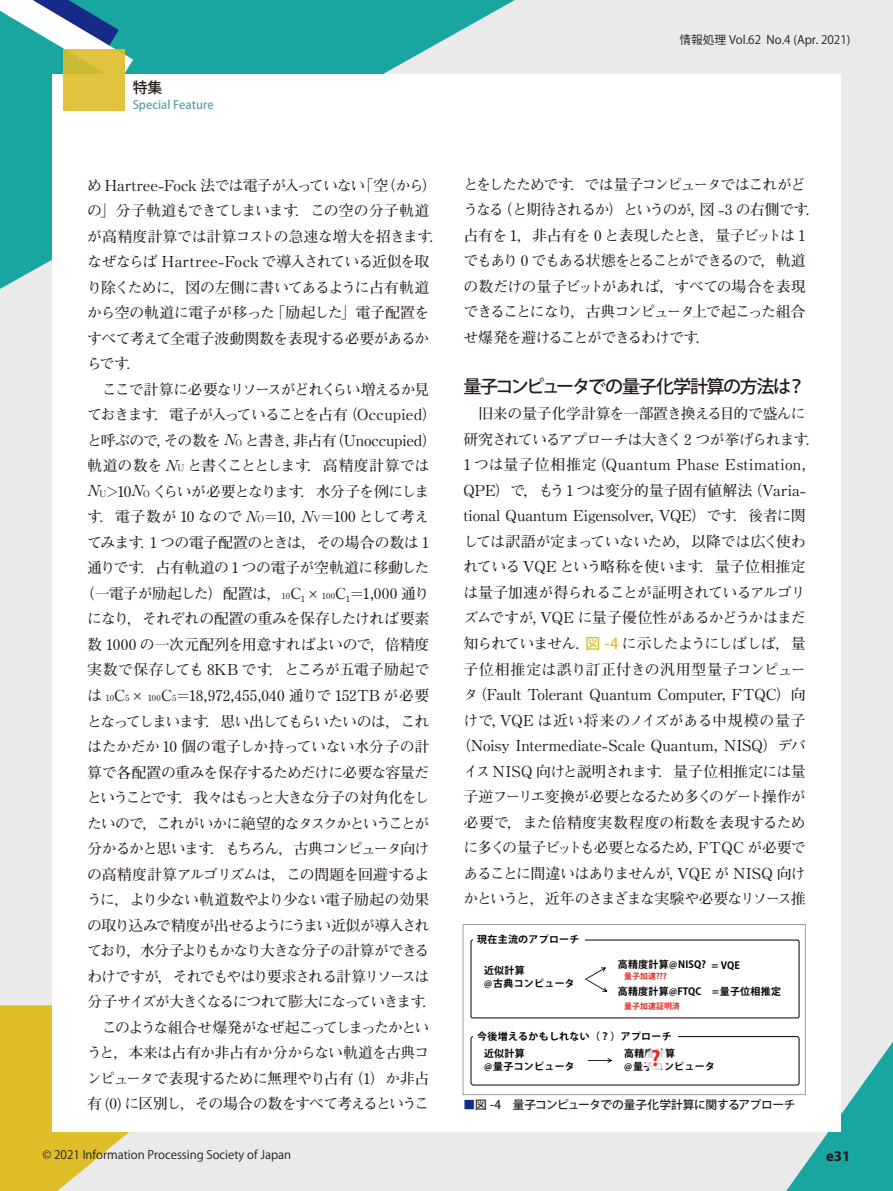
<style>
.page{position:relative;width:893px;height:1191px;background:#eaeaea}
.page>*{position:absolute;margin:0;border:0;box-sizing:border-box;transform-origin:0 0}
.t1{font:700 20.55px "Koz Go Std";color:#e7221c}
.t2{font:500 18px "Koz Go Std";letter-spacing:-.075em;color:#231916}
.t3{font:15.15px "M Ma Century";letter-spacing:.005em;color:#231916}
.t4{font:700 14.85px/25.5px "Futo Min A101 Pro";letter-spacing:-.055em;color:#231916}
.t5{font:700 14.85px/25.5px "Futo Min A101 Pro";letter-spacing:-.075em;color:#231916}
.t6{font:14.85px "M Ma Century";letter-spacing:.005em;color:#231916}
.t7{font:700 14.85px "Futo Min A101 Pro";letter-spacing:-.015em;color:#231916}
.t8{font:700 14.85px "Futo Min A101 Pro";letter-spacing:-.035em;color:#231916}
.t9{font:700 14.85px "Futo Min A101 Pro";letter-spacing:-.08em;color:#231916}
.t10{font:700 14.85px "Futo Min A101 Pro";letter-spacing:-.025em;color:#231916}
.t11{font:14.85px "M Ma Century";letter-spacing:.035em;color:#231916}
.t12{font:700 14.85px "Futo Min A101 Pro";letter-spacing:-.005em;color:#231916}
.t13{font:700 14.85px "Futo Min A101 Pro";letter-spacing:-.02em;color:#231916}
.t14{font:700 14.85px "Futo Min A101 Pro";letter-spacing:-.01em;color:#231916}
.t15{font:700 14.85px "Futo Min A101 Pro";letter-spacing:.035em;color:#231916}
.t16{font:700 14.85px "Myriad Pro";color:#231916}
.t17{font:500 14.85px "Koz Go Pro";color:#231916}
.t18{font:11.7px "Koz Go Pro";color:#231916}
.t19{font:500 11.7px "Koz Go Std";letter-spacing:-.03em;color:#231916}
.t20{font:500 11.7px "Koz Go Pro";color:#5da2af}
.t21{font:700 9.9px/12.6px "Koz Go Std";letter-spacing:.03em;color:#060202}
.t22{font:700 7.95px "Koz Go Std";letter-spacing:.005em;color:#e7221c}
.s1{font-family:"M Ma Century";font-weight:400}
.s2{font-family:"M Ma Century";font-weight:400;font-style:italic}
.s3{font-family:"M Ma Century";font-weight:400;font-size:8.7px}
.s4{font-family:"M Ma Century";font-weight:400;font-size:15.15px}
.s5{font-family:"Minion Pro";font-weight:400}
.s6{font-family:"Futo Min A101 Pro";font-weight:700;font-size:14.85px}
.s7{font-size:8.7px}
.s8{font-size:14.85px}
.s9{font-family:"Minion Pro";font-size:14.85px}
.s10{font-size:15.6px}
.s11{font-size:15.15px}
.s12{font-family:"Futo Min A101 Pro";font-weight:700}
.s13{font-family:"Koz Go Pro";font-weight:500;color:#dfbd28}
.s14{color:#112b88}
</style>
<div class="page">
<svg style="left:750px;top:831px;width:143px;height:360px"></svg>
<svg style="left:0;top:1005px;width:284px;height:186px;fill:#dfbe2a"></svg>
<svg style="left:0;top:0;width:515px;height:289px;background:#38afaa"></svg>
<svg style="left:0;top:0;width:133px;height:82px;background:#5babb6"></svg>
<div style="left:52px;top:74px;width:788px;height:1057px;background:#fff"></div>
<svg style="left:64px;top:49px;width:61px;height:62px;background:#dec13b"></svg>
<svg style="left:588px;top:1058px;width:24px;height:5px"></svg>
<svg style="left:585px;top:967px;width:22px;height:24px"></svg>
<div style="left:471px;top:939px;width:328px;height:79px;border:1px solid #060202;border-radius:2px"></div>
<div style="left:471px;top:1036px;width:328px;height:49px;border:1px solid #060202;border-radius:2px"></div>
<div style="left:473px;top:931px;width:112px;height:17px;background:#fff"></div>
<div style="left:473px;top:1028px;width:205px;height:17px;background:#fff"></div>
<div style="left:463px;top:924px;width:343px;height:171px;border:1px solid #a0a0a1"></div>
<p class="t17" style="left:133px;top:78px;width:31px">特集</p>
<p class="t20" style="left:133px;top:97px;width:83px">Special Feature</p>
<p class="t4" style="left:87px;top:170px;width:351px">め <span class="s1">Hartree</span>-<span class="s1">Fock</span> 法では電子が入っていない「空（から）</p>
<p class="t4" style="left:87px;top:196px;width:344px">の」分子軌道もできてしまいます．この空の分子軌道</p>
<p class="t10" style="left:87px;top:224px;width:359px">が高精度計算では計算コストの急速な増大を招きます．</p>
<p class="t4" style="left:87px;top:247px;width:344px">なぜならば <span class="s1">Hartree</span>-<span class="s1">Fock</span> で導入されている近似を取</p>
<p class="t4" style="left:87px;top:272px;width:344px">り除くために，図の左側に書いてあるように占有軌道</p>
<p class="t10" style="left:87px;top:301px;width:344px">から空の軌道に電子が移った「励起した」電子配置を</p>
<p class="t4" style="left:87px;top:323px;width:344px">すべて考えて全電子波動関数を表現する必要があるか</p>
<p class="t4" style="left:87px;top:349px;width:56px">らです．</p>
<p class="t9" style="left:87px;top:377px;width:344px">　ここで計算に必要なリソースがどれくらい増えるか見</p>
<p class="t9" style="left:87px;top:403px;width:351px">ておきます．電子が入っていることを占有（<span class="s1">Occupied</span>）</p>
<p class="t4" style="left:87px;top:425px;width:351px">と呼ぶので，その数を <span class="s2">N</span><span class="s3">O</span> と書き，非占有（<span class="s1">Unoccupied</span>）</p>
<p class="t7" style="left:87px;top:454px;width:344px">軌道の数を <span class="s2">N</span><span class="s3">U</span> と書くこととします．高精度計算では</p>
<p class="t4" style="left:87px;top:477px;width:344px"><span class="s2">N</span><span class="s3">U</span><span class="s1">&gt;</span><span class="s4">10</span><span class="s2">N</span><span class="s3">O</span> くらいが必要となります．水分子を例にしま</p>
<p class="t12" style="left:87px;top:505px;width:344px">す．電子数が <span class="s4">10</span> なので <span class="s2">N</span><span class="s3">O</span><span class="s1">=</span><span class="s4">10</span>，<span class="s2">N</span><span class="s3">V</span><span class="s1">=</span><span class="s4">100</span> として考え</p>
<p class="t4" style="left:87px;top:528px;width:344px">てみます．<span class="s4">1</span> つの電子配置のときは，その場合の数は <span class="s4">1</span></p>
<p class="t7" style="left:87px;top:556px;width:344px">通りです．占有軌道の <span class="s4">1</span> つの電子が空軌道に移動した</p>
<p class="t8" style="left:80px;top:582px;width:351px">（一電子が励起した）配置は，<span class="s3">10</span><span class="s1">C</span><sub>1</sub> <span class="s5">×</span> <span class="s3">100</span><span class="s1">C</span><sub>1</sub><span class="s1">=</span><span class="s4">1</span><span class="s1">,</span><span class="s4">000</span> 通り</p>
<p class="t8" style="left:87px;top:607px;width:344px">になり，それぞれの配置の重みを保存したければ要素</p>
<p class="t7" style="left:87px;top:633px;width:344px">数 <span class="s4">1000</span> の一次元配列を用意すればよいので，倍精度</p>
<p class="t14" style="left:87px;top:658px;width:344px">実数で保存しても <span class="s4">8</span><span class="s1">KB</span> です．ところが五電子励起で</p>
<p class="t3" style="left:87px;top:688px;width:344px"><span class="s6">は</span> <span class="s7">10</span><span class="s8">C</span><span class="s7">5</span> <span class="s9">×</span> <span class="s7">100</span><span class="s8">C</span><span class="s7">5</span><span class="s8">=</span>18<span class="s8">,</span>972<span class="s8">,</span>455<span class="s8">,</span>040 <span class="s6">通りで</span> 152<span class="s8">TB</span> <span class="s6">が必要</span></p>
<p class="t4" style="left:87px;top:706px;width:352px">となってしまいます．思い出してもらいたいのは，これはたかだか <span class="s4">10</span> 個の電子しか持っていない水分子の計算で各配置の重みを保存するためだけに必要な容量だということです．我々はもっと大きな分子の対角化をしたいので，これがいかに絶望的なタスクかということが分かるかと思います．もちろん，古典コンピュータ向けの高精度計算アルゴリズムは，この問題を回避するように，より少ない軌道数やより少ない電子励起の効果の取り込みで精度が出せるようにうまい近似が導入されており，水分子よりもかなり大きな分子の計算ができるわけですが，それでもやはり要求される計算リソースは分子サイズが大きくなるにつれて膨大になっていきます．　このような組合せ爆発がなぜ起こってしまったかというと，本来は占有か非占有か分からない軌道を古典コンピュータで表現するために無理やり占有（<span class="s4">1</span>）か非占有 <span class="s10">(</span><span class="s4">0</span><span class="s10">)</span> に区別し，その場合の数をすべて考えるというこ</p>
<p class="t18" style="left:43px;top:1146px;width:250px">© 2021 Information Processing Society of Japan</p>
<p class="t18" style="left:679px;top:32px;width:172px">情報処理 Vol.62 No.4 (Apr. 2021)</p>
<p class="t5" style="left:463px;top:169px;width:359px">とをしたためです．では量子コンピュータではこれがどうなる（と期待されるか）というのが，図 -<span class="s4">3</span> の右側です．占有を <span class="s4">1</span>，非占有を <span class="s4">0</span> と表現したとき，量子ビットは <span class="s4">1</span>でもあり <span class="s4">0</span> でもある状態をとることができるので，軌道の数だけの量子ビットがあれば，すべての場合を表現できることになり，古典コンピュータ上で起こった組合せ爆発を避けることができるわけです．</p>
<p class="t2" style="left:463px;top:375px;width:343px">量子コンピュータでの量子化学計算の方法は？</p>
<p class="t4" style="left:463px;top:399px;width:359px">　旧来の量子化学計算を一部置き換える目的で盛んに研究されているアプローチは大きく <span class="s4">2</span> つが挙げられます．</p>
<p class="t11" style="left:463px;top:458px;width:344px"><span class="s11">1</span> <span class="s12">つは量子位相推定（</span>Quantum Phase Estimation,</p>
<p class="t13" style="left:463px;top:479px;width:344px"><span class="s1">QPE</span>）で，もう<span class="s4">1</span> つは変分的量子固有値解法（<span class="s1">Varia</span>-</p>
<p class="t6" style="left:463px;top:509px;width:344px">tional Quantum Eigensolver, VQE<span class="s12">）です．後者に関</span></p>
<p class="t4" style="left:463px;top:527px;width:344px;text-align:justify">しては訳語が定まっていないため，以降では広く使われている <span class="s1">VQE</span> という略称を使います．量子位相推定は量子加速が得られることが証明されているアルゴリズムですが，<span class="s1">VQE</span> に量子優位性があるかどうかはまだ知られていません．<span class="s13">図 -4</span> に示したようにしばしば，量子位相推定は誤り訂正付きの汎用型量子コンピュー</p>
<p class="t6" style="left:463px;top:687px;width:344px"><span class="s12">タ（</span>Fault Tolerant Quantum Computer, FTQC<span class="s12">）向</span></p>
<p class="t15" style="left:463px;top:708px;width:344px">けで，<span class="s1">VQE</span> は近い将来のノイズがある中規模の量子</p>
<p class="t6" style="left:456px;top:738px;width:351px"><span class="s12">（</span>Noisy Intermediate<span class="s12">-</span>Scale Quantum, NISQ<span class="s12">）デバ</span></p>
<p class="t4" style="left:463px;top:756px;width:344px;text-align:justify">イス <span class="s1">NISQ</span> 向けと説明されます．量子位相推定には量子逆フーリエ変換が必要となるため多くのゲート操作が必要で，また倍精度実数程度の桁数を表現するために多くの量子ビットも必要となるため，<span class="s1">FTQC</span> が必要であることに間違いはありませんが，<span class="s1">VQE</span> が <span class="s1">NISQ</span> 向けかというと，近年のさまざまな実験や必要なリソース推</p>
<p class="t21" style="left:477px;top:933px;width:104px">現在主流のアプローチ</p>
<p class="t21" style="left:484px;top:964px;width:92px">近似計算<br>@古典コンピュータ</p>
<p class="t21" style="left:618px;top:959px;width:90px">高精度計算@NISQ?</p>
<p class="t21" style="left:618px;top:985px;width:85px">高精度計算@FTQC</p>
<p class="t22" style="left:624px;top:1001px;width:57px">量子加速証明済</p>
<p class="t21" style="left:712px;top:959px;width:30px">= VQE</p>
<p class="t21" style="left:712px;top:985px;width:70px">= 量子位相推定</p>
<p class="t22" style="left:624px;top:970px;width:44px">量子加速???</p>
<p class="t21" style="left:477px;top:1030px;width:196px">今後増えるかもしれない（？）アプローチ</p>
<p class="t21" style="left:484px;top:1048px;width:92px">近似計算<br>@量子コンピュータ</p>
<p class="t21" style="left:624px;top:1048px;width:92px">高精度計算<br>@量子コンピュータ</p>
<h1 class="t1" style="left:651px;top:1045px;width:11px">?</h1>
<p class="t19" style="left:463px;top:1097px;width:334px"><span class="s14">■</span>図 -4　量子コンピュータでの量子化学計算に関するアプローチ</p>
<p class="t16" style="left:826px;top:1146px;width:26px">e31</p>
</div>
